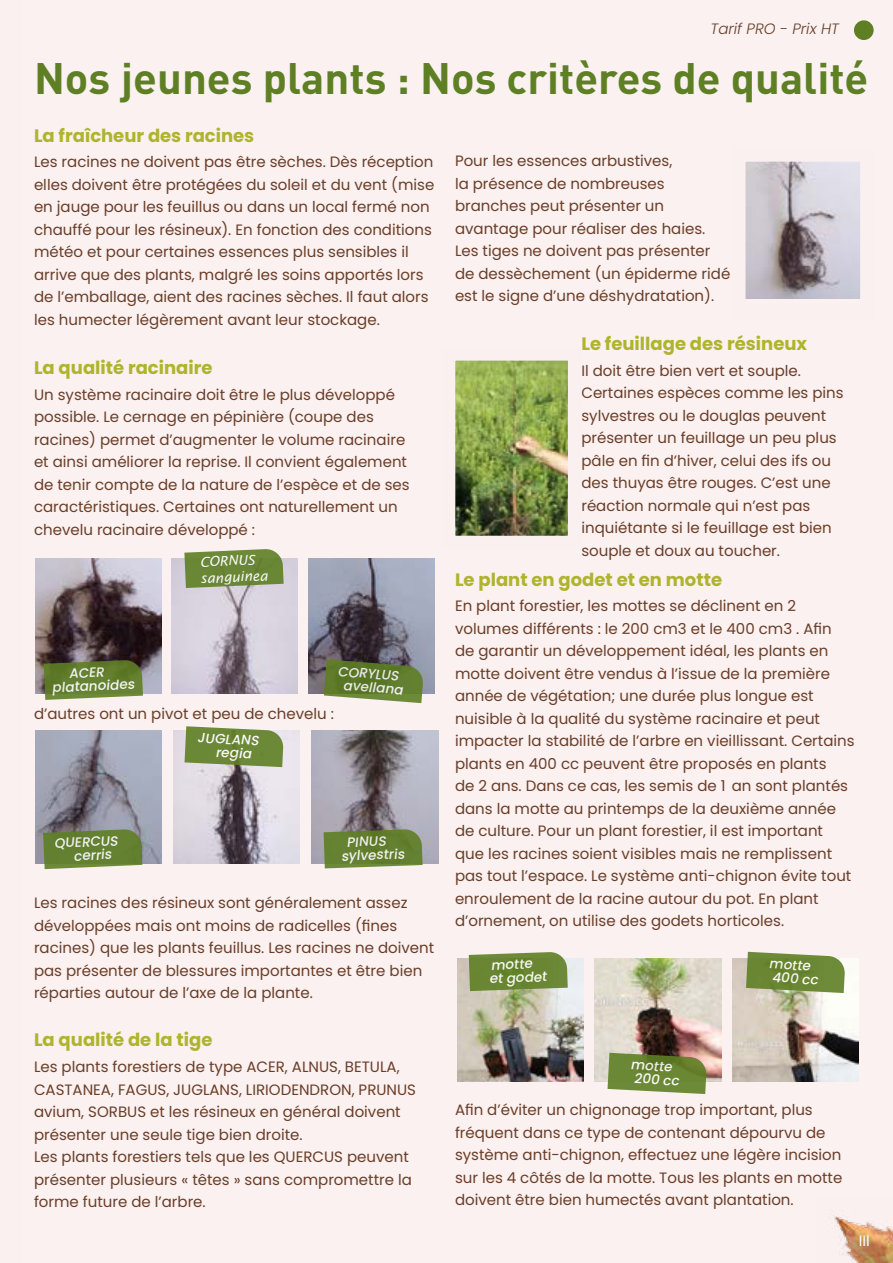
<style>
.page{position:relative;width:893px;height:1263px;background:#faf1f0}
.page>*{position:absolute;margin:0;border:0;box-sizing:border-box;transform-origin:0 0}
.t1{font:700 43.5px "DIN Pro";color:#5e7f24}
.t2{font:700 18px "Poppins";color:#afb42d}
.t3{font:15px/22.5px "Poppins";color:#6a3d27}
.t4{font:italic 300 15px "Poppins";color:#6a3d27}
.t5{font:15px "Poppins";color:#fff}
.t6{font:500 13.5px/13.5px "Poppins";color:#fff}
.t7{font:italic 13.5px/16.5px "Lucida Sans";color:#fff}
</style>
<div class="page">
<img style="left:817px;top:1199px;width:76px;height:64px">
<img style="left:0;top:0;width:1px;height:141px">
<img style="left:36px;top:559px;width:126px;height:134px">
<img style="left:457px;top:959px;width:127px;height:123px">
<img style="left:35px;top:730px;width:126px;height:134px">
<img style="left:171px;top:559px;width:126px;height:134px">
<img style="left:594px;top:959px;width:127px;height:123px">
<img style="left:174px;top:730px;width:126px;height:134px">
<img style="left:308px;top:559px;width:126px;height:134px">
<img style="left:732px;top:959px;width:127px;height:123px">
<img style="left:312px;top:730px;width:126px;height:134px">
<svg style="left:725px;top:141px;width:155px;height:185px"></svg>
<img style="left:435px;top:340px;width:153px;height:216px">
<svg style="left:44px;top:660px;width:99px;height:40px;background:#69803a"></svg>
<svg style="left:469px;top:952px;width:99px;height:39px;background:#758f43"></svg>
<svg style="left:43px;top:829px;width:99px;height:40px;background:#6d8641"></svg>
<svg style="left:184px;top:549px;width:100px;height:39px;background:#79914c"></svg>
<svg style="left:607px;top:1053px;width:100px;height:41px;background:#788d46"></svg>
<svg style="left:185px;top:726px;width:99px;height:41px;background:#7d9550"></svg>
<svg style="left:324px;top:659px;width:100px;height:44px;background:#6c8244"></svg>
<svg style="left:746px;top:952px;width:99px;height:41px;background:#7b934a"></svg>
<svg style="left:324px;top:829px;width:99px;height:39px;background:#6c853d"></svg>
<div style="left:854px;top:20px;width:20px;height:20px;background:#5e7f24;border-radius:50%"></div>
<p class="t4" style="left:710px;top:20px;width:130px">Tarif PRO - Prix HT</p>
<h1 class="t1" style="left:34px;top:48px;width:836px">Nos jeunes plants : Nos critères de qualité</h1>
<p class="t2" style="left:34px;top:125px;width:222px">La fraîcheur des racines</p>
<p class="t3" style="left:34px;top:151px;width:402px">Les racines ne doivent pas être sèches. Dès réception elles doivent être protégées du soleil et du vent (mise en jauge pour les feuillus ou dans un local fermé non chauffé pour les résineux). En fonction des conditions météo et pour certaines essences plus sensibles il arrive que des plants, malgré les soins apportés lors de l’emballage, aient des racines sèches. Il faut alors les humecter légèrement avant leur stockage.</p>
<p class="t2" style="left:34px;top:357px;width:180px">La qualité racinaire</p>
<p class="t3" style="left:34px;top:383px;width:377px">Un système racinaire doit être le plus développé possible. Le cernage en pépinière (coupe des racines) permet d’augmenter le volume racinaire et ainsi améliorer la reprise. Il convient également de tenir compte de la nature de l’espèce et de ses caractéristiques. Certaines ont naturellement un chevelu racinaire développé :</p>
<p class="t6" style="left:51px;top:668px;width:84px;text-indent:18px;rotate:-3deg">ACER platanoides</p>
<p class="t7" style="left:199px;top:554px;width:69px;rotate:-3deg">CORNUS sanguinea</p>
<p class="t6" style="left:338px;top:665px;width:68px;text-align:center;rotate:4deg">CORYLUS avellana</p>
<p class="t3" style="left:34px;top:702px;width:302px">d’autres ont un pivot et peu de chevelu :</p>
<p class="t6" style="left:73px;top:836px;width:46px;text-indent:-19px;rotate:-3deg">QUERCUS cerris</p>
<p class="t6" style="left:217px;top:732px;width:44px;text-indent:-19px;rotate:3deg">JUGLANS regia</p>
<p class="t6" style="left:341px;top:836px;width:65px;text-indent:6px;rotate:-2deg">PINUS sylvestris</p>
<p class="t3" style="left:34px;top:892px;width:402px">Les racines des résineux sont généralement assez développées mais ont moins de radicelles (fines racines) que les plants feuillus. Les racines ne doivent pas présenter de blessures importantes et être bien réparties autour de l’axe de la plante.</p>
<p class="t2" style="left:34px;top:1030px;width:180px">La qualité de la tige</p>
<p class="t3" style="left:34px;top:1055px;width:384px">Les plants forestiers de type ACER, ALNUS, BETULA, CASTANEA, FAGUS, JUGLANS, LIRIODENDRON, PRUNUS avium, SORBUS et les résineux en général doivent présenter une seule tige bien droite.<br>Les plants forestiers tels que les QUERCUS peuvent présenter plusieurs « têtes » sans compromettre la forme future de l’arbre.</p>
<p class="t3" style="left:455px;top:150px;width:277px">Pour les essences arbustives,<br>la présence de nombreuses branches peut présenter un avantage pour réaliser des haies.<br>Les tiges ne doivent pas présenter de dessèchement (un épiderme ridé est le signe d’une déshydratation).</p>
<p class="t2" style="left:581px;top:333px;width:227px">Le feuillage des résineux</p>
<p class="t3" style="left:581px;top:359px;width:264px">Il doit être bien vert et souple.<br>Certaines espèces comme les pins sylvestres ou le douglas peuvent présenter un feuillage un peu plus pâle en fin d’hiver, celui des ifs ou des thuyas être rouges. C’est une réaction normale qui n’est pas inquiétante si le feuillage est bien souple et doux au toucher.</p>
<p class="t2" style="left:455px;top:569px;width:269px">Le plant en godet et en motte</p>
<p class="t3" style="left:455px;top:595px;width:401px">En plant forestier, les mottes se déclinent en 2 volumes différents : le 200 cm3 et le 400 cm3 . Afin de garantir un développement idéal, les plants en motte doivent être vendus à l’issue de la première année de végétation; une durée plus longue est nuisible à la qualité du système racinaire et peut impacter la stabilité de l’arbre en vieillissant. Certains plants en 400 cc peuvent être proposés en plants<br>de 2 ans. Dans ce cas, les semis de 1 an sont plantés dans la motte au printemps de la deuxième année de culture. Pour un plant forestier, il est important que les racines soient visibles mais ne remplissent pas tout l’espace. Le système anti-chignon évite tout enroulement de la racine autour du pot. En plant d’ornement, on utilise des godets horticoles.</p>
<p class="t6" style="left:489px;top:958px;width:59px;rotate:-2deg">motte et godet</p>
<p class="t6" style="left:631px;top:1058px;width:51px;text-align:center;rotate:3deg">motte<br>200 cc</p>
<p class="t6" style="left:769px;top:957px;width:51px;rotate:3deg">motte<br>400 cc</p>
<p class="t3" style="left:455px;top:1099px;width:389px">Afin d’éviter un chignonage trop important, plus fréquent dans ce type de contenant dépourvu de système anti-chignon, effectuez une légère incision sur les 4 côtés de la motte. Tous les plants en motte doivent être bien humectés avant plantation.</p>
<p class="t5" style="left:859px;top:1232px;width:13px">III</p>
</div>
